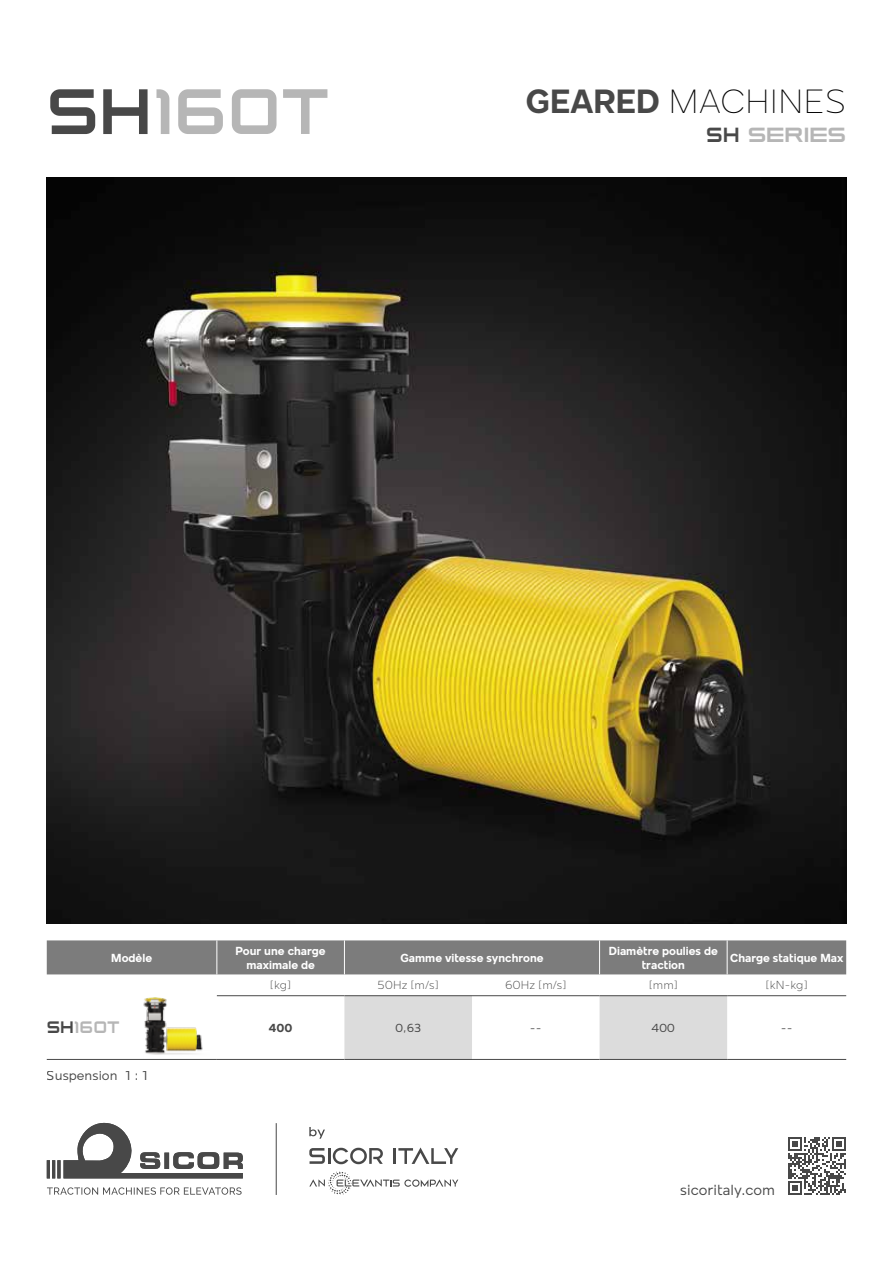
<style>
.page{position:relative;width:893px;height:1263px;background:#fff}
.page>*{position:absolute;margin:0;border:0;box-sizing:border-box;transform-origin:0 0}
.t1{font:800 63.9px "Horyzen";color:#b6b6b6}
.t2{font:100 34.5px "Mollen";color:#000}
.t3{font:800 20.4px "Horyzen";letter-spacing:-.03em;color:#b6b6b6;scale:1.13 1}
.t4{font:800 16.5px "Horyzen";color:#b6b6b6}
.t5{font:15px "Mollen";color:#484848}
.t6{font:13.5px "Mollen";color:#484848}
.t7{font:700 12px/14.4px "Mollen";color:#fff;text-align:center}
.t8{font:300 12px "Mollen";color:#484848}
.t9{font:12px "Mollen";color:#484848}
.t10{font:700 12px "Mollen";color:#484848}
.s1{color:#484848}
.s2{font-weight:700;color:#484848}
</style>
<div class="page">
<div style="left:47px;top:940px;width:799px;height:34px;background:#7c7c7c"></div>
<svg style="left:344px;top:996px;width:383px;height:63px"></svg>
<hr style="left:217px;top:940px;width:1px;height:34px;background:#fff">
<hr style="left:344px;top:940px;width:1px;height:34px;background:#fff">
<hr style="left:599px;top:940px;width:1px;height:34px;background:#fff">
<hr style="left:727px;top:940px;width:1px;height:34px;background:#fff">
<hr style="left:217px;top:995px;width:127px;height:1px;background:#484848">
<hr style="left:344px;top:995px;width:128px;height:1px;background:#484848">
<hr style="left:472px;top:995px;width:128px;height:1px;background:#484848">
<hr style="left:600px;top:995px;width:127px;height:1px;background:#484848">
<hr style="left:727px;top:995px;width:119px;height:1px;background:#484848">
<hr style="left:344px;top:1059px;width:128px;height:1px;background:#484848">
<hr style="left:472px;top:1059px;width:128px;height:1px;background:#484848">
<hr style="left:600px;top:1059px;width:127px;height:1px;background:#484848">
<hr style="left:727px;top:1059px;width:119px;height:1px;background:#484848">
<hr style="left:47px;top:1059px;width:170px;height:1px;background:#484848">
<hr style="left:217px;top:1059px;width:127px;height:1px;background:#484848">
<img style="left:143px;top:997px;width:60px;height:58px">
<svg style="left:47px;top:1187px;width:195px;height:8px"></svg>
<svg style="left:47px;top:1122px;width:196px;height:56px"></svg>
<hr style="left:276px;top:1123px;width:1px;height:72px;background:#484848">
<svg style="left:309px;top:1171px;width:149px;height:24px"></svg>
<svg style="left:309px;top:1148px;width:74px;height:16px"></svg>
<hr style="left:393px;top:1148px;width:3px;height:16px;background:#484848">
<svg style="left:398px;top:1147px;width:60px;height:17px"></svg>
<svg style="left:309px;top:1127px;width:16px;height:12px"></svg>
<svg style="left:788px;top:1137px;width:58px;height:58px"></svg>
<img style="left:47px;top:178px;width:799px;height:745px">
<h1 class="t1" style="left:47px;top:74px;width:284px"><span class="s1">SH</span>160T</h1>
<h2 class="t2" style="left:526px;top:82px;width:322px"><span class="s2">GEARED</span> MACHINES</h2>
<h3 class="t3" style="left:706px;top:123px;width:125px"><span class="s1">SH</span> SERIES</h3>
<p class="t7" style="left:111px;top:950px;width:42px">Modèle</p>
<p class="t7" style="left:236px;top:943px;width:92px">Pour une charge maximale de</p>
<p class="t7" style="left:400px;top:950px;width:145px">Gamme vitesse synchrone</p>
<p class="t7" style="left:609px;top:943px;width:111px">Diamètre poulies de traction</p>
<p class="t7" style="left:730px;top:950px;width:115px">Charge statique Max</p>
<p class="t8" style="left:270px;top:979px;width:23px">[kg]</p>
<p class="t8" style="left:378px;top:979px;width:63px">50Hz [m/s]</p>
<p class="t8" style="left:505px;top:979px;width:63px">60Hz [m/s]</p>
<p class="t8" style="left:649px;top:979px;width:31px">[mm]</p>
<p class="t8" style="left:766px;top:979px;width:44px">[kN-kg]</p>
<h3 class="t4" style="left:47px;top:1018px;width:75px"><span class="s1">SH</span>160T</h3>
<p class="t10" style="left:269px;top:1021px;width:25px">400</p>
<p class="t9" style="left:395px;top:1021px;width:28px">0,63</p>
<p class="t9" style="left:530px;top:1021px;width:13px">--</p>
<p class="t9" style="left:651px;top:1021px;width:25px">400</p>
<p class="t9" style="left:781px;top:1021px;width:13px">--</p>
<p class="t6" style="left:47px;top:1068px;width:103px">Suspension 1 : 1</p>
<p class="t5" style="left:680px;top:1181px;width:96px">sicoritaly.com</p>
</div>
